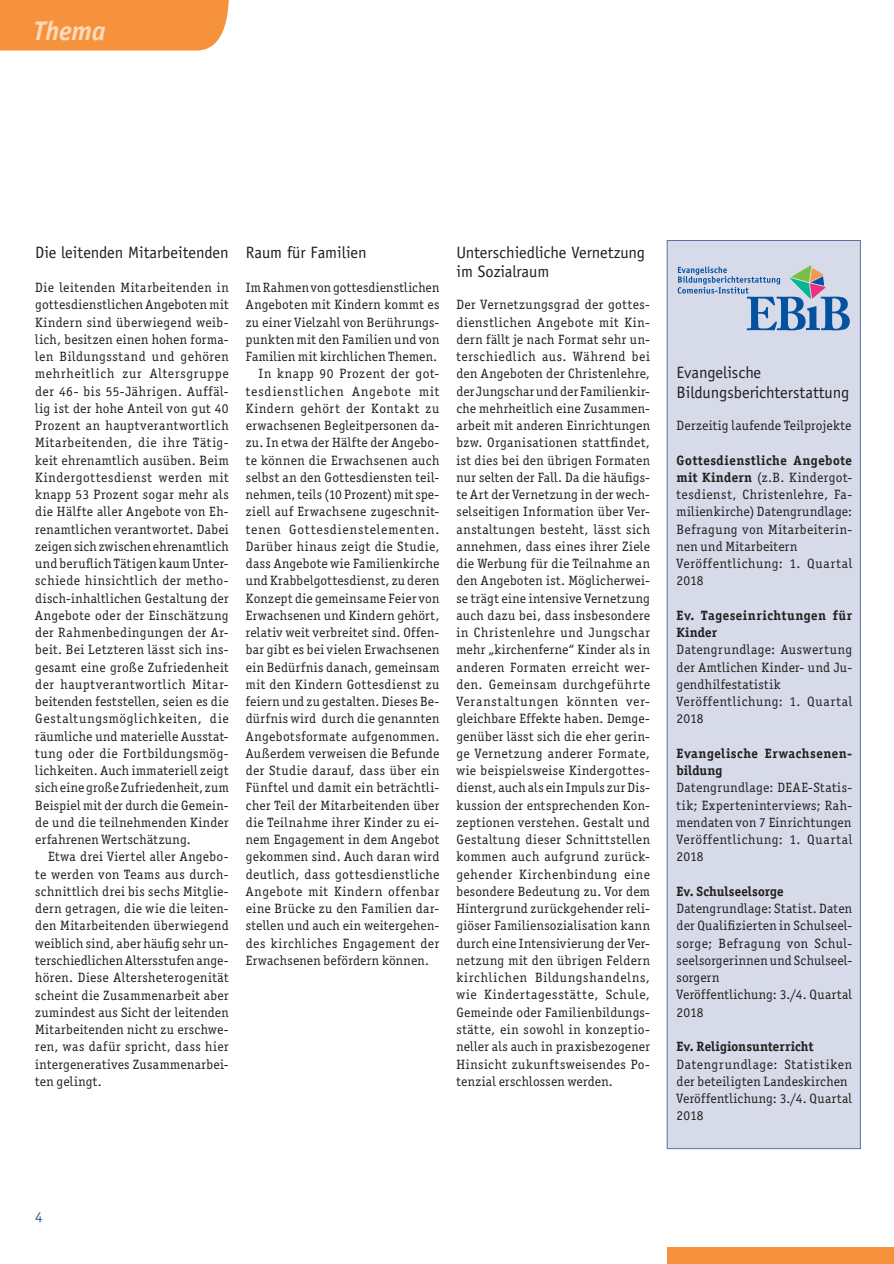
<style>
.page{position:relative;width:894px;height:1264px;background:#fff}
.page>*{position:absolute;margin:0;border:0;box-sizing:border-box;transform-origin:0 0}
.t1{font:italic 700 27px "Officina Sans";letter-spacing:-.01em;color:#fddabb}
.t2{font:16.5px/19.5px "Officina Sans LT";color:#231f20}
.t3{font:15px "Officina Sans LT";color:#365b96}
.t4{font:13.5px/17.2px "Officina Ser ITC Std";letter-spacing:.03em;color:#231f20;text-align:justify}
.t5{font:700 13.5px/17.2px "Officina Ser ITC Std";letter-spacing:.03em;color:#231f20}
.t6{font:13.5px "Officina Ser ITC Std";letter-spacing:.065em;color:#231f20}
.t7{font:13.5px "Officina Ser ITC Std";letter-spacing:.07em;color:#231f20}
.t8{font:13.5px "Officina Ser ITC Std";letter-spacing:.05em;color:#231f20}
.t9{font:13.5px "Officina Ser ITC Std";letter-spacing:.055em;color:#231f20}
.t10{font:700 13.5px "Officina Ser ITC Std";letter-spacing:.01em;color:#231f20}
.s1{font-weight:700}
</style>
<div class="page">
<div style="left:667px;top:1247px;width:227px;height:17px;background:#f6923b"></div>
<div style="left:667px;top:240px;width:193px;height:909px;background:#d6dae9;border:1px solid #5b70a4"></div>
<svg style="left:677px;top:266px;width:172px;height:64px"></svg>
<div style="left:0;top:0;width:229px;height:51px;background:#f6923b"></div>
<h1 class="t1" style="left:33px;top:14px;width:74px">Thema</h1>
<p class="t2" style="left:35px;top:242px;width:195px">Die leitenden Mitarbeitenden</p>
<p class="t4" style="left:35px;top:279px;width:195px">Die leitenden Mitarbeitenden in gottesdienstlichen Angeboten mit Kindern sind überwiegend weib&shy;lich, besitzen einen hohen forma&shy;len Bildungsstand und gehören mehrheitlich zur Altersgruppe der 46- bis 55-Jährigen. Auffäl&shy;lig ist der hohe Anteil von gut 40<br>Prozent an hauptverantwortlich Mitarbeitenden, die ihre Tätig&shy;keit ehrenamtlich ausüben. Beim Kindergottesdienst werden mit knapp 53 Prozent sogar mehr als die Hälfte aller Angebote von Eh&shy;renamtlichen verantwortet. Dabei zeigen sich zwischen ehrenamtlich und beruflich Tätigen kaum Unter&shy;schiede hinsichtlich der metho&shy;disch-inhaltlichen Gestaltung der Angebote oder der Einschätzung der Rahmenbedingungen der Ar&shy;beit. Bei Letzteren lässt sich ins&shy;gesamt eine große Zufriedenheit der hauptverantwortlich Mitar&shy;beitenden feststellen, seien es die Gestaltungsmöglichkeiten, die räumliche und materielle Ausstat&shy;tung oder die Fortbildungsmög&shy;lichkeiten. Auch immateriell zeigt sich eine große Zufriedenheit, zum Beispiel mit der durch die Gemein&shy;de und die teilnehmenden Kinder erfahrenen Wertschätzung.</p>
<p class="t4" style="left:35px;top:848px;width:195px;text-indent:13px">Etwa drei Viertel aller Angebo&shy;te werden von Teams aus durch&shy;schnittlich drei bis sechs Mitglie&shy;dern getragen, die wie die leiten&shy;den Mitarbeitenden überwiegend weiblich sind, aber häufig sehr un&shy;terschiedlichen Altersstufen ange&shy;hören. Diese Altersheterogenität scheint die Zusammenarbeit aber zumindest aus Sicht der leitenden Mitarbeitenden nicht zu erschwe&shy;ren, was dafür spricht, dass hier intergeneratives Zusammenarbei&shy;ten gelingt.</p>
<p class="t2" style="left:246px;top:242px;width:122px">Raum für Familien</p>
<p class="t4" style="left:246px;top:279px;width:195px">Im Rahmen von gottesdienstlichen</p>
<p class="t4" style="left:246px;top:296px;width:195px">Angeboten mit Kindern kommt es</p>
<p class="t4" style="left:246px;top:313px;width:195px">zu einer Vielzahl von Berührungs-</p>
<p class="t4" style="left:246px;top:331px;width:195px">punkten mit den Familien und von</p>
<p class="t4" style="left:246px;top:348px;width:193px">Familien mit kirchlichen Themen.</p>
<p class="t4" style="left:258px;top:365px;width:182px">In knapp 90 Prozent der got-</p>
<p class="t7" style="left:246px;top:383px;width:195px">tesdienstlichen Angebote mit</p>
<p class="t9" style="left:246px;top:400px;width:195px">Kindern gehört der Kontakt zu</p>
<p class="t4" style="left:246px;top:417px;width:195px">erwachsenen Begleitpersonen da-</p>
<p class="t4" style="left:246px;top:434px;width:195px">zu. In etwa der Hälfte der Angebo-</p>
<p class="t4" style="left:246px;top:451px;width:195px">te können die Erwachsenen auch</p>
<p class="t4" style="left:246px;top:469px;width:195px">selbst an den Gottesdiensten teil-</p>
<p class="t4" style="left:246px;top:486px;width:195px">nehmen, teils (10 Prozent) mit spe-</p>
<p class="t4" style="left:246px;top:503px;width:195px">ziell auf Erwachsene zugeschnit-</p>
<p class="t6" style="left:246px;top:521px;width:195px">tenen Gottesdienstelementen.</p>
<p class="t4" style="left:246px;top:538px;width:195px">Darüber hinaus zeigt die Studie,</p>
<p class="t4" style="left:246px;top:555px;width:195px">dass Angebote wie Familienkirche</p>
<p class="t4" style="left:246px;top:572px;width:195px">und Krabbelgottesdienst, zu deren</p>
<p class="t4" style="left:246px;top:589px;width:195px">Konzept die gemeinsame Feier von</p>
<p class="t4" style="left:246px;top:607px;width:195px">Erwachsenen und Kindern gehört,</p>
<p class="t4" style="left:246px;top:624px;width:195px">relativ weit verbreitet sind. Offen-</p>
<p class="t4" style="left:246px;top:641px;width:195px">bar gibt es bei vielen Erwachsenen</p>
<p class="t4" style="left:246px;top:658px;width:195px">ein Bedürfnis danach, gemeinsam</p>
<p class="t4" style="left:246px;top:676px;width:195px">mit den Kindern Gottesdienst zu</p>
<p class="t4" style="left:246px;top:693px;width:195px">feiern und zu gestalten. Dieses Be-</p>
<p class="t4" style="left:246px;top:710px;width:195px">dürfnis wird durch die genannten</p>
<p class="t4" style="left:246px;top:727px;width:195px">Angebotsformate aufgenommen.</p>
<p class="t4" style="left:246px;top:745px;width:195px">Außerdem verweisen die Befunde</p>
<p class="t4" style="left:246px;top:762px;width:195px">der Studie darauf, dass über ein</p>
<p class="t4" style="left:246px;top:779px;width:195px">Fünftel und damit ein beträchtli-</p>
<p class="t4" style="left:246px;top:796px;width:195px">cher Teil der Mitarbeitenden über</p>
<p class="t4" style="left:246px;top:814px;width:195px">die Teilnahme ihrer Kinder zu ei-</p>
<p class="t4" style="left:246px;top:831px;width:195px">nem Engagement in dem Angebot</p>
<p class="t4" style="left:246px;top:848px;width:195px">gekommen sind. Auch daran wird</p>
<p class="t4" style="left:246px;top:865px;width:195px">deutlich, dass gottesdienstliche</p>
<p class="t8" style="left:246px;top:884px;width:195px">Angebote mit Kindern offenbar</p>
<p class="t4" style="left:246px;top:900px;width:195px">eine Brücke zu den Familien dar-</p>
<p class="t4" style="left:246px;top:917px;width:195px">stellen und auch ein weitergehen-</p>
<p class="t4" style="left:246px;top:934px;width:195px">des kirchliches Engagement der</p>
<p class="t4" style="left:246px;top:952px;width:185px">Erwachsenen befördern können.</p>
<p class="t2" style="left:456px;top:242px;width:190px">Unterschiedliche Vernetzung im Sozialraum</p>
<p class="t4" style="left:456px;top:296px;width:195px">Der Vernetzungsgrad der gottes&shy;dienstlichen Angebote mit Kin&shy;dern fällt je nach Format sehr un&shy;terschiedlich aus. Während bei den Angeboten der Christenlehre, der Jungschar und der Familienkir&shy;che mehrheitlich eine Zusammen&shy;arbeit mit anderen Einrichtungen bzw. Organisationen stattfindet, ist dies bei den übrigen Formaten nur selten der Fall. Da die häufigs&shy;te Art der Vernetzung in der wech&shy;selseitigen Information über Ver&shy;anstaltungen besteht, lässt sich annehmen, dass eines ihrer Ziele die Werbung für die Teilnahme an den Angeboten ist. Möglicherwei&shy;se trägt eine intensive Vernetzung auch dazu bei, dass insbesondere in Christenlehre und Jungschar mehr „kirchenferne“ Kinder als in anderen Formaten erreicht wer&shy;den. Gemeinsam durchgeführte Veranstaltungen könnten ver&shy;gleichbare Effekte haben. Demge&shy;genüber lässt sich die eher gerin&shy;ge Vernetzung anderer Formate, wie beispielsweise Kindergottes&shy;dienst, auch als ein Impuls zur Dis&shy;kussion der entsprechenden Kon&shy;zeptionen verstehen. Gestalt und Gestaltung dieser Schnittstellen kommen auch aufgrund zurück&shy;gehender Kirchenbindung eine besondere Bedeutung zu. Vor dem Hintergrund zurückgehender reli&shy;giöser Familiensozialisation kann durch eine Intensivierung der Ver&shy;netzung mit den übrigen Feldern kirchlichen Bildungshandelns, wie Kindertagesstätte, Schule, Gemeinde oder Familienbildungs&shy;stätte, ein sowohl in konzeptio&shy;neller als auch in praxisbezogener Hinsicht zukunftsweisendes Po&shy;tenzial erschlossen werden.</p>
<p class="t2" style="left:676px;top:363px;width:174px">Evangelische<br>Bildungsberichterstattung</p>
<p class="t4" style="left:676px;top:417px;width:176px">Derzeitig laufende Teilprojekte</p>
<p class="t4" style="left:676px;top:451px;width:177px;text-align:left"><span class="s1">Gottesdienstliche Angebote mit Kindern</span> (z.B. Kindergot&shy;tesdienst, Christenlehre, Fa&shy;milienkirche) Datengrundlage:<br>Befragung von Mitarbeiterin&shy;nen und Mitarbeitern<br>Veröffentlichung: 1. Quartal<br>2018</p>
<p class="t5" style="left:676px;top:607px;width:177px">Ev. Tageseinrichtungen für<br>Kinder</p>
<p class="t4" style="left:676px;top:641px;width:177px;text-align:left">Datengrundlage: Auswertung der Amtlichen Kinder- und Ju&shy;gendhilfestatistik<br>Veröffentlichung: 1. Quartal<br>2018</p>
<p class="t5" style="left:676px;top:745px;width:177px">Evangelische Erwachsenen&shy;bildung</p>
<p class="t4" style="left:676px;top:779px;width:177px">Datengrundlage: DEAE-Statis&shy;tik; Experteninterviews; Rah&shy;mendaten von 7 Einrichtungen Veröffentlichung: 1. Quartal 2018</p>
<p class="t10" style="left:676px;top:883px;width:108px">Ev. Schulseelsorge</p>
<p class="t4" style="left:676px;top:900px;width:177px;text-align:left">Datengrundlage: Statist. Daten der Qualifizierten in Schulseel&shy;sorge; Befragung von Schul&shy;seelsorgerinnen und Schulseel&shy;sorgern<br>Veröffentlichung: 3./4. Quartal<br>2018</p>
<p class="t5" style="left:676px;top:1038px;width:138px">Ev. Religionsunterricht</p>
<p class="t4" style="left:676px;top:1055px;width:177px;text-align:left">Datengrundlage: Statistiken der beteiligten Landeskirchen<br>Veröffentlichung: 3./4. Quartal<br>2018</p>
<p class="t3" style="left:35px;top:1208px;width:9px">4</p>
</div>
